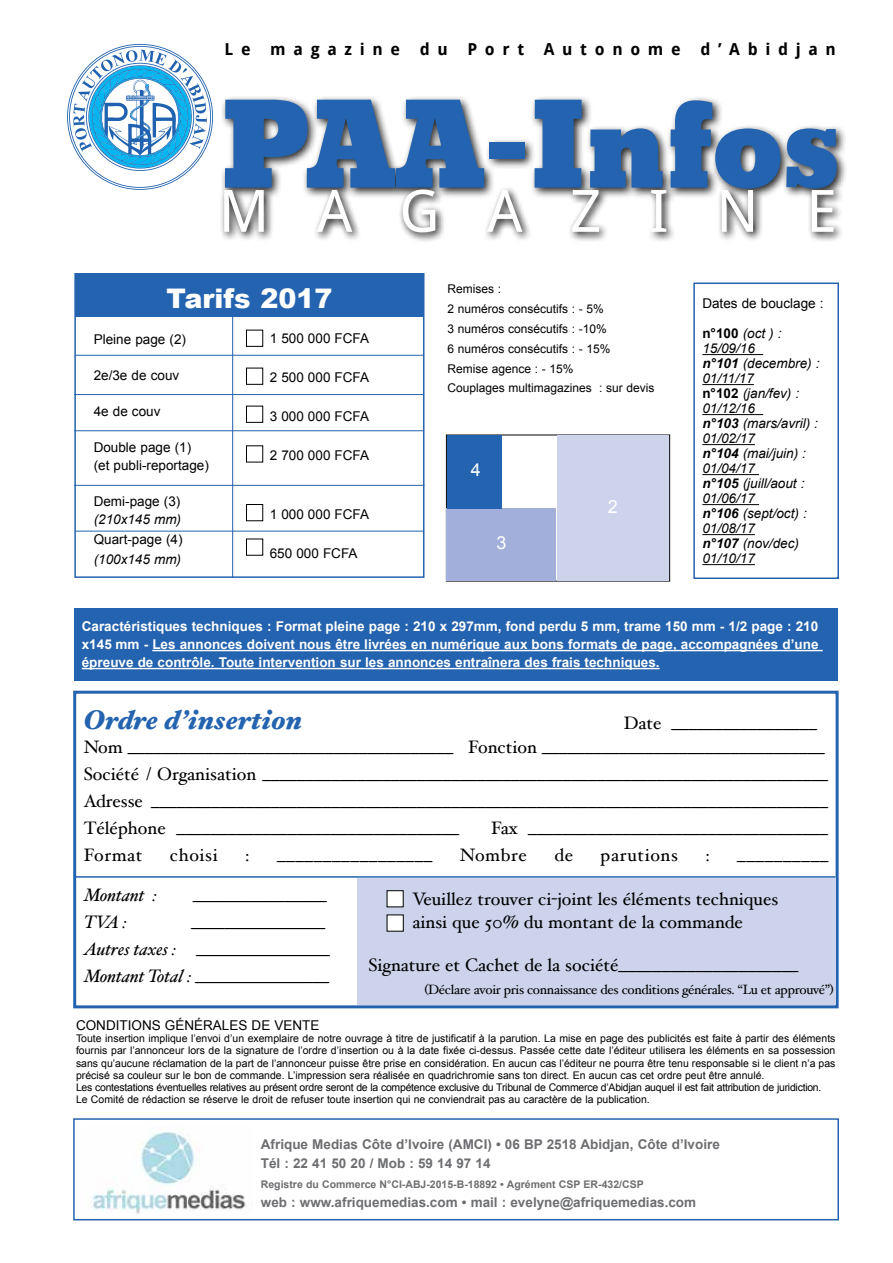
<style>
.page{position:relative;width:893px;height:1263px;background:#fff}
.page>*{position:absolute;margin:0;border:0;box-sizing:border-box;transform-origin:0 0}
.t1{font:111px "Bevan";color:#2463af}
.t2{font:58.5px "Droid Sans";letter-spacing:.81em;color:#fff}
.t3{font:italic 900 27px "Hoefler Text";color:#2463af}
.t4{font:900 27px "Arial";color:#fff}
.t5{font:18px/27px "Hoefler Text";color:#000}
.t6{font:italic 18px/27px "Hoefler Text";color:#000}
.t7{font:18px "Hoefler Text";letter-spacing:.035em;color:#000}
.t8{font:18px "Arial";color:#fff}
.t9{font:700 16.5px "Droid Sans";letter-spacing:.465em;color:#000}
.t10{font:700 13.5px/18px "Arial";color:#fff;text-align:justify}
.t11{font:italic 13.5px/15px "Arial";color:#000}
.t12{font:13.5px/18px "Arial";color:#000}
.t13{font:700 13.5px/19.5px "Arial";color:#6d6e71}
.t14{font:13.5px "Hoefler Text";letter-spacing:-.025em;color:#000}
.t15{font:12px/19.8px "Arial";color:#000}
.t16{font:10.5px/12px "Arial";color:#000}
.t17{font:700 10.5px "Arial";color:#6d6e71}
.s1{font-weight:700;font-style:normal}
.s2{font-weight:700}
</style>
<div class="page">
<div style="left:73px;top:1118px;width:766px;height:102px;border:2px solid #2463af"></div>
<div style="left:74px;top:273px;width:350px;height:305px;border:2px solid #2463af"></div>
<div style="left:75px;top:273px;width:349px;height:43px;background:#2463af"></div>
<hr style="left:232px;top:315px;width:1px;height:263px;background:#2463af">
<hr style="left:75px;top:355px;width:349px;height:1px;background:#2463af">
<hr style="left:74px;top:394px;width:350px;height:1px;background:#2463af">
<hr style="left:74px;top:430px;width:350px;height:1px;background:#2463af">
<hr style="left:74px;top:485px;width:350px;height:1px;background:#2463af">
<div style="left:246px;top:330px;width:17px;height:17px;border:1px solid #000"></div>
<div style="left:246px;top:368px;width:17px;height:17px;border:1px solid #000"></div>
<div style="left:246px;top:406px;width:17px;height:17px;border:1px solid #000"></div>
<div style="left:246px;top:539px;width:17px;height:17px;border:1px solid #000"></div>
<div style="left:74px;top:608px;width:764px;height:72px;background:#2463af"></div>
<hr style="left:152px;top:650px;width:671px;height:1px;background:#fff">
<hr style="left:82px;top:668px;width:578px;height:1px;background:#fff">
<div style="left:446px;top:435px;width:224px;height:146px;background:#fff;border:1px solid #000"></div>
<div style="left:557px;top:435px;width:112px;height:145px;background:#cdd3eb"></div>
<div style="left:447px;top:508px;width:109px;height:72px;background:#a2afda"></div>
<hr style="left:702px;top:354px;width:61px;height:1px;background:#000">
<hr style="left:702px;top:384px;width:52px;height:1px;background:#000">
<hr style="left:702px;top:414px;width:61px;height:1px;background:#000">
<hr style="left:702px;top:444px;width:53px;height:1px;background:#000">
<hr style="left:702px;top:474px;width:57px;height:1px;background:#000">
<hr style="left:702px;top:504px;width:57px;height:1px;background:#000">
<hr style="left:702px;top:534px;width:53px;height:1px;background:#000">
<hr style="left:702px;top:564px;width:53px;height:1px;background:#000">
<div style="left:693px;top:282px;width:146px;height:297px;border:2px solid #2463af"></div>
<div style="left:73px;top:691px;width:766px;height:317px;border:3px solid #2463af"></div>
<div style="left:357px;top:878px;width:478px;height:126px;background:#cdd3eb"></div>
<div style="left:387px;top:890px;width:17px;height:17px;background:#fff"></div>
<div style="left:387px;top:914px;width:17px;height:17px;background:#fff"></div>
<hr style="left:75px;top:876px;width:760px;height:2px;background:#2463af">
<div style="left:220px;top:95px;width:628px;height:105px;background:#000;opacity:.85"></div>
<svg style="left:67px;top:44px;width:146px;height:146px"></svg>
<svg style="left:220px;top:185px;width:624px;height:56px"></svg>
<hr style="left:75px;top:531px;width:349px;height:1px;background:#2463af">
<div style="left:246px;top:504px;width:17px;height:17px;border:1px solid #000"></div>
<img style="left:92px;top:1131px;width:154px;height:83px">
<div style="left:447px;top:435px;width:54px;height:73px;background:#2463af"></div>
<h3 class="t9" style="left:225px;top:37px;width:613px">Le magazine du Port Autonome d’Abidjan</h3>
<h1 class="t1" style="left:220px;top:58px;width:622px">PAA-Infos</h1>
<h2 class="t2" style="left:218px;top:170px;width:620px">MAGAZINE</h2>
<h3 class="t4" style="left:166px;top:283px;width:168px">Tarifs 2017</h3>
<p class="t12" style="left:94px;top:330px;width:94px">Pleine page (2)</p>
<p class="t12" style="left:94px;top:366px;width:87px">2e/3e de couv</p>
<p class="t12" style="left:94px;top:402px;width:68px">4e de couv</p>
<p class="t12" style="left:94px;top:438px;width:117px">Double page (1) (et publi-reportage)</p>
<p class="t12" style="left:94px;top:492px;width:88px">Demi-page (3)</p>
<p class="t11" style="left:94px;top:512px;width:89px">(210x145 mm)</p>
<p class="t12" style="left:94px;top:530px;width:90px">Quart-page (4)</p>
<p class="t11" style="left:94px;top:552px;width:89px">(100x145 mm)</p>
<p class="t12" style="left:270px;top:329px;width:101px">1 500 000 FCFA</p>
<p class="t12" style="left:270px;top:368px;width:101px">2 500 000 FCFA</p>
<p class="t12" style="left:270px;top:407px;width:101px">3 000 000 FCFA</p>
<p class="t12" style="left:270px;top:446px;width:101px">2 700 000 FCFA</p>
<p class="t12" style="left:270px;top:505px;width:101px">1 000 000 FCFA</p>
<p class="t12" style="left:270px;top:544px;width:89px">650 000 FCFA</p>
<p class="t15" style="left:447px;top:279px;width:209px">Remises :<br>2 numéros consécutifs : - 5%<br>3 numéros consécutifs : -10%<br>6 numéros consécutifs : - 15%<br>Remise agence : - 15%<br>Couplages multimagazines : sur devis</p>
<h3 class="t8" style="left:471px;top:458px;width:12px">4</h3>
<h3 class="t8" style="left:496px;top:531px;width:12px">3</h3>
<h3 class="t8" style="left:608px;top:495px;width:12px">2</h3>
<p class="t12" style="left:702px;top:295px;width:123px">Dates de bouclage :</p>
<p class="t11" style="left:702px;top:326px;width:119px"><span class="s1">n°100</span> (oct ) :<br>15/09/16<br><span class="s2">n°101</span> (decembre) :<br>01/11/17<br><span class="s1">n°102</span> (jan/fev) :<br>01/12/16<br><span class="s2">n°103</span> (mars/avril) :<br>01/02/17<br><span class="s2">n°104</span> (mai/juin) :<br>01/04/17<br><span class="s2">n°105</span> (juill/aout :<br>01/06/17<br><span class="s2">n°106</span> (sept/oct) :<br>01/08/17<br><span class="s2">n°107</span> (nov/dec)<br>01/10/17</p>
<p class="t10" style="left:82px;top:618px;width:738px">Caractéristiques techniques : Format pleine page : 210 x 297mm, fond perdu 5 mm, trame 150 mm - 1/2 page : 210 x145 mm - Les annonces doivent nous être livrées en numérique aux bons formats de page, accompagnées d’une épreuve de contrôle. Toute intervention sur les annonces entraînera des frais techniques.</p>
<h3 class="t3" style="left:84px;top:703px;width:220px">Ordre d’insertion</h3>
<h3 class="t5" style="left:84px;top:710px;width:743px;line-height:24px;text-indent:540px">Date _________________<br>Nom ______________________________________ Fonction _________________________________</h3>
<p class="t5" style="left:84px;top:760px;width:746px;text-align:justify">Société / Organisation __________________________________________________________________ Adresse _______________________________________________________________________________ Téléphone _________________________________</p>
<h3 class="t5" style="left:491px;top:814px;width:338px">Fax ___________________________________</h3>
<h3 class="t5" style="left:84px;top:841px;width:60px">Format</h3>
<h3 class="t5" style="left:170px;top:841px;width:49px">choisi</h3>
<h3 class="t5" style="left:245px;top:841px;width:6px">:</h3>
<h3 class="t5" style="left:277px;top:841px;width:157px">_________________</h3>
<h3 class="t5" style="left:460px;top:841px;width:69px">Nombre</h3>
<h3 class="t5" style="left:554px;top:841px;width:20px">de</h3>
<h3 class="t7" style="left:601px;top:844px;width:79px">parutions</h3>
<h3 class="t5" style="left:705px;top:841px;width:6px">:</h3>
<h3 class="t5" style="left:737px;top:841px;width:93px">__________</h3>
<h3 class="t6" style="left:84px;top:881px;width:75px">Montant :</h3>
<h3 class="t6" style="left:193px;top:881px;width:135px">________________</h3>
<h3 class="t6" style="left:84px;top:908px;width:45px">TVA :</h3>
<h3 class="t6" style="left:84px;top:908px;width:248px;text-indent:108px">________________<br>Autres taxes : ________________<br>Montant Total : ________________</h3>
<h3 class="t5" style="left:412px;top:888px;width:367px;line-height:22.5px">Veuillez trouver ci-joint les éléments techniques ainsi que 50% du montant de la commande</h3>
<h3 class="t5" style="left:368px;top:951px;width:432px">Signature et Cachet de la société_____________________</h3>
<p class="t14" style="left:424px;top:981px;width:411px">(Déclare avoir pris connaissance des conditions générales. “Lu et approuvé”)</p>
<p class="t12" style="left:76px;top:1017px;width:245px">CONDITIONS GÉNÉRALES DE VENTE</p>
<p class="t16" style="left:76px;top:1033px;width:761px">Toute insertion implique l’envoi d’un exemplaire de notre ouvrage à titre de justificatif à la parution. La mise en page des publicités est faite à partir des éléments fournis par l’annonceur lors de la signature de l’ordre d’insertion ou à la date fixée ci-dessus. Passée cette date l’éditeur utilisera les éléments en sa possession sans qu’aucune réclamation de la part de l’annonceur puisse être prise en considération. En aucun cas l’éditeur ne pourra être tenu responsable si le client n’a pas précisé sa couleur sur le bon de commande. L’impression sera réalisée en quadrichromie sans ton direct. En aucun cas cet ordre peut être annulé.<br>Les contestations éventuelles relatives au présent ordre seront de la compétence exclusive du Tribunal de Commerce d’Abidjan auquel il est fait attribution de juridiction.<br>Le Comité de rédaction se réserve le droit de refuser toute insertion qui ne conviendrait pas au caractère de la publication.</p>
<p class="t13" style="left:261px;top:1135px;width:460px">Afrique Medias Côte d’Ivoire (AMCI) • 06 BP 2518 Abidjan, Côte d’Ivoire<br>Tél : 22 41 50 20 / Mob : 59 14 97 14</p>
<p class="t17" style="left:261px;top:1177px;width:384px">Registre du Commerce N°CI-ABJ-2015-B-18892 • Agrément CSP ER-432/CSP</p>
<p class="t13" style="left:261px;top:1193px;width:437px">web : www.afriquemedias.com • mail : evelyne@afriquemedias.com</p>
</div>
